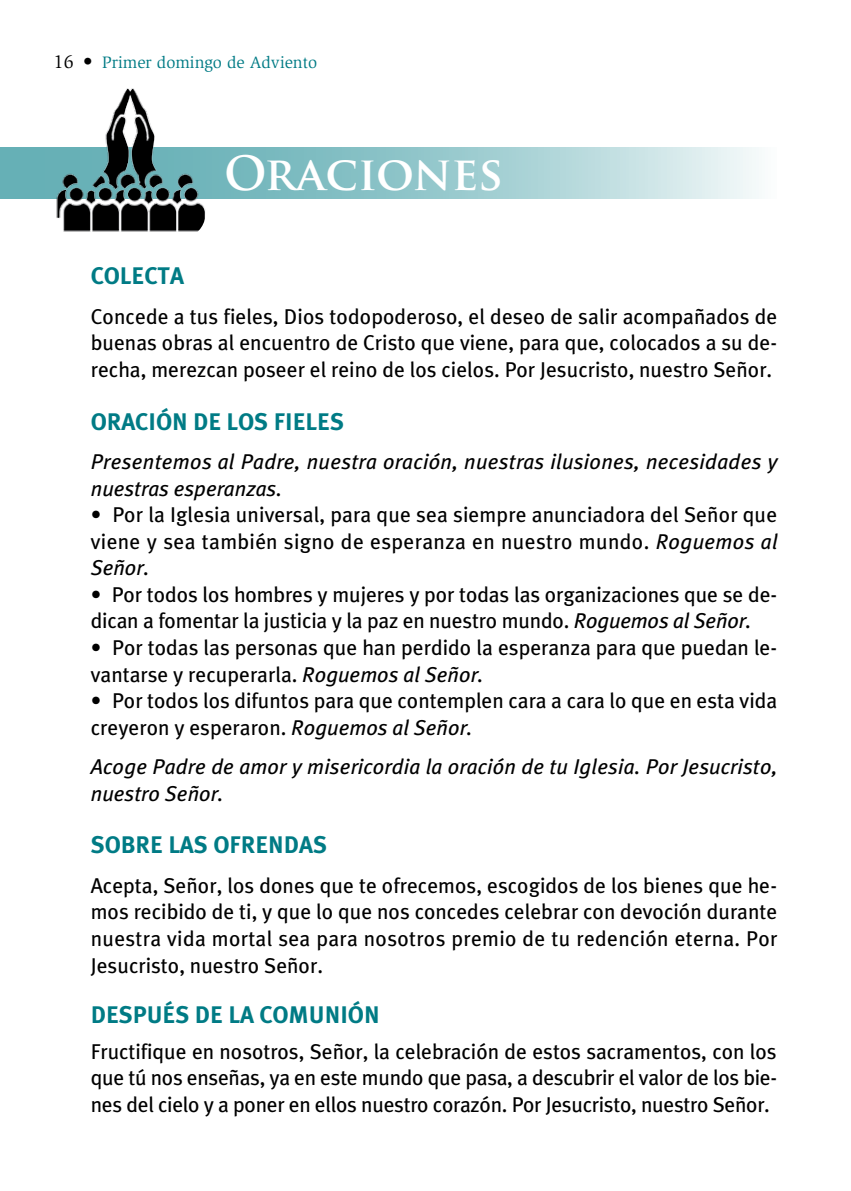
<style>
.page{position:relative;width:851px;height:1191px;background:#fff}
.page>*{position:absolute;margin:0;border:0;box-sizing:border-box;transform-origin:0 0}
.t1{font:700 46px "Trajan Pro";color:#fff}
.t2{font:700 24px "Meta Plus";color:#007b85}
.t3{font:21.4px/26.6px "Meta Plus";color:#000;text-align:justify}
.t4{font:italic 21.4px/26.6px "Meta Plus";letter-spacing:.005em;color:#000}
.t5{font:17px "Slimbach";color:#007b85}
.s1{font-size:19px;color:#000}
.s2{font-style:italic}
</style>
<div class="page">
<svg style="left:0;top:148px;width:759px;height:51px;background:#a0ced1"></svg>
<img style="left:48px;top:88px;width:158px;height:144px">
<p class="t5" style="left:54px;top:52px;width:265px"><span class="s1">16 •</span> Primer domingo de Adviento</p>
<h1 class="t1" style="left:224px;top:145px;width:280px">ORACIONES</h1>
<p class="t2" style="left:91px;top:262px;width:95px">COLECTA</p>
<p class="t3" style="left:91px;top:303px;width:688px">Concede a tus fieles, Dios todopoderoso, el deseo de salir acompañados de buenas obras al encuentro de Cristo que viene, para que, colocados a su de&shy;recha, merezcan poseer el reino de los cielos. Por Jesucristo, nuestro Señor.</p>
<p class="t2" style="left:91px;top:407px;width:255px">ORACIÓN DE LOS FIELES</p>
<p class="t4" style="left:91px;top:448px;width:688px">Presentemos al Padre, nuestra oración, nuestras ilusiones, necesidades y nuestras esperanzas.</p>
<p class="t3" style="left:91px;top:501px;width:688px">• Por la Iglesia universal, para que sea siempre anunciadora del Señor que viene y sea también signo de esperanza en nuestro mundo. <span class="s2">Roguemos al Señor.</span></p>
<p class="t3" style="left:91px;top:581px;width:687px">• Por todos los hombres y mujeres y por todas las organizaciones que se de&shy;dican a fomentar la justicia y la paz en nuestro mundo. <span class="s2">Roguemos al Señor.</span></p>
<p class="t3" style="left:91px;top:634px;width:687px">• Por todas las personas que han perdido la esperanza para que puedan le&shy;vantarse y recuperarla. <span class="s2">Roguemos al Señor.</span></p>
<p class="t3" style="left:91px;top:687px;width:688px">• Por todos los difuntos para que contemplen cara a cara lo que en esta vida creyeron y esperaron. <span class="s2">Roguemos al Señor.</span></p>
<p class="t4" style="left:91px;top:753px;width:688px">Acoge Padre de amor y misericordia la oración de tu Iglesia. Por Jesucristo, nuestro Señor.</p>
<p class="t2" style="left:91px;top:831px;width:238px">SOBRE LAS OFRENDAS</p>
<p class="t3" style="left:91px;top:872px;width:688px">Acepta, Señor, los dones que te ofrecemos, escogidos de los bienes que he&shy;mos recibido de ti, y que lo que nos concedes celebrar con devoción durante nuestra vida mortal sea para nosotros premio de tu redención eterna. Por Jesucristo, nuestro Señor.</p>
<p class="t2" style="left:91px;top:1001px;width:290px">DESPUÉS DE LA COMUNIÓN</p>
<p class="t3" style="left:91px;top:1037px;width:687px">Fructifique en nosotros, Señor, la celebración de estos sacramentos, con los que tú nos enseñas, ya en este mundo que pasa, a descubrir el valor de los bie&shy;nes del cielo y a poner en ellos nuestro corazón. Por Jesucristo, nuestro Señor.</p>
</div>
